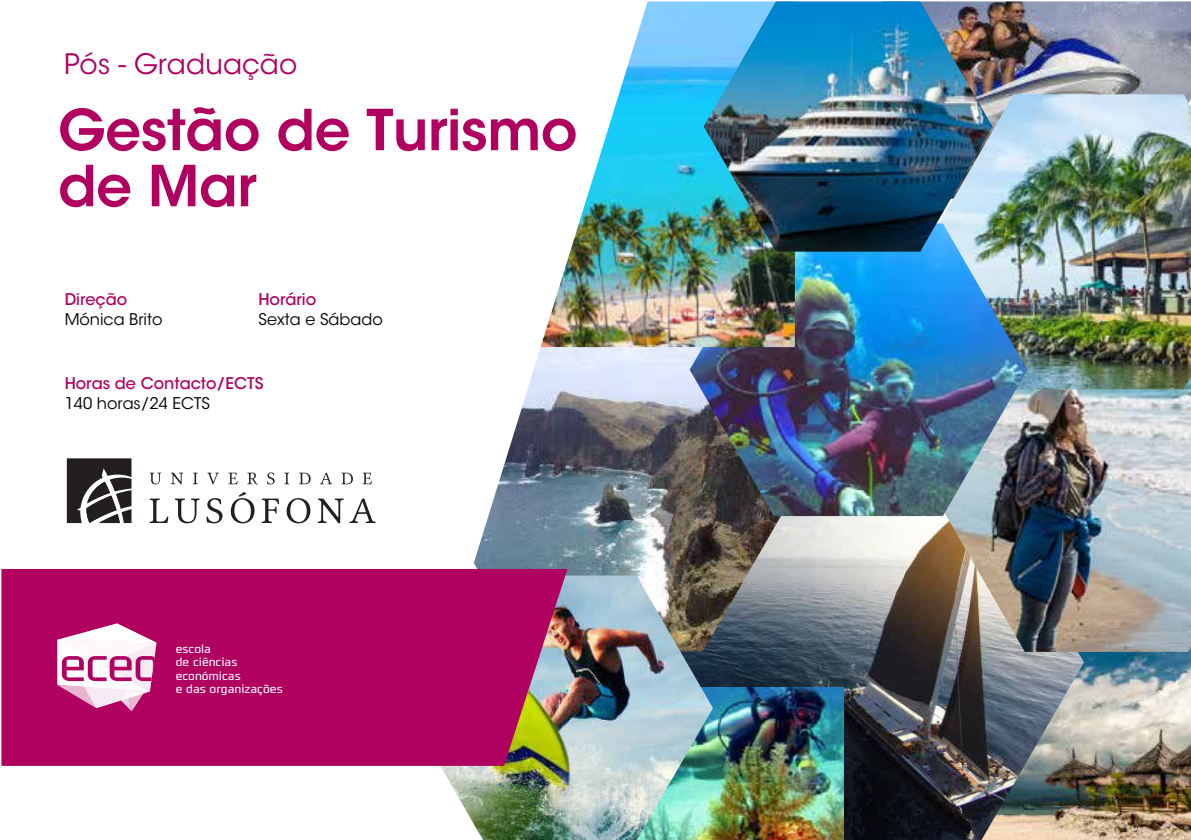
<style>
.page{position:relative;width:1191px;height:840px;background:#fff}
.page>*{position:absolute;margin:0;border:0;box-sizing:border-box;transform-origin:0 0}
.t1{font:600 56px/56px "ITC Avant Garde Std";letter-spacing:-.01em;color:#b00060}
.t2{font:28px "ITC Avant Garde Std";color:#b00060}
.t3{font:16px "ITC Avant Garde Std";color:#000}
.t4{font:500 16px "ITC Avant Garde Std";color:#b00060}
.t5{font:300 11.6px/13.2px "Olney";color:#fff}
</style>
<div class="page">
<img style="left:992px;top:1px;width:199px;height:93px">
<img style="left:1084px;top:651px;width:107px;height:188px">
<img style="left:713px;top:515px;width:371px;height:324px">
<img style="left:474px;top:347px;width:316px;height:304px">
<img style="left:943px;top:389px;width:248px;height:262px">
<img style="left:992px;top:94px;width:199px;height:295px">
<img style="left:689px;top:223px;width:338px;height:292px">
<img style="left:540px;top:1px;width:255px;height:346px">
<img style="left:703px;top:1px;width:289px;height:250px">
<img style="left:713px;top:687px;width:130px;height:152px">
<img style="left:421px;top:575px;width:292px;height:264px">
<div style="left:1px;top:568px;width:566px;height:197px;background:#b00060"></div>
<svg style="left:150px;top:472px;width:11px;height:12px"></svg>
<svg style="left:171px;top:472px;width:12px;height:12px"></svg>
<svg style="left:193px;top:472px;width:5px;height:12px"></svg>
<svg style="left:207px;top:472px;width:12px;height:12px"></svg>
<svg style="left:228px;top:472px;width:10px;height:12px"></svg>
<svg style="left:247px;top:472px;width:11px;height:12px"></svg>
<svg style="left:267px;top:472px;width:8px;height:12px"></svg>
<svg style="left:284px;top:472px;width:5px;height:12px"></svg>
<svg style="left:299px;top:472px;width:12px;height:12px"></svg>
<svg style="left:320px;top:472px;width:12px;height:12px"></svg>
<svg style="left:341px;top:472px;width:12px;height:12px"></svg>
<svg style="left:363px;top:472px;width:9px;height:12px"></svg>
<svg style="left:150px;top:498px;width:18px;height:24px"></svg>
<svg style="left:175px;top:498px;width:24px;height:25px"></svg>
<svg style="left:206px;top:498px;width:16px;height:25px"></svg>
<svg style="left:231px;top:492px;width:23px;height:31px"></svg>
<svg style="left:262px;top:498px;width:17px;height:24px"></svg>
<svg style="left:287px;top:498px;width:23px;height:25px"></svg>
<svg style="left:318px;top:498px;width:57px;height:25px"></svg>
<svg style="left:67px;top:458px;width:64px;height:64px"></svg>
<svg style="left:57px;top:623px;width:99px;height:88px"></svg>
<h2 class="t2" style="left:64px;top:47px;width:235px">Pós - Graduação</h2>
<h1 class="t1" style="left:58px;top:102px;width:521px">Gestão de Turismo de Mar</h1>
<h3 class="t4" style="left:65px;top:289px;width:64px">Direção</h3>
<h3 class="t3" style="left:65px;top:309px;width:99px">Mónica Brito</h3>
<h3 class="t4" style="left:258px;top:289px;width:59px">Horário</h3>
<h3 class="t3" style="left:258px;top:309px;width:126px">Sexta e Sábado</h3>
<h3 class="t4" style="left:65px;top:373px;width:200px">Horas de Contacto/ECTS</h3>
<h3 class="t3" style="left:65px;top:393px;width:147px">140 horas/24 ECTS</h3>
<p class="t5" style="left:176px;top:642px;width:108px">escola<br>de ciências económicas<br>e das organizações</p>
</div>
